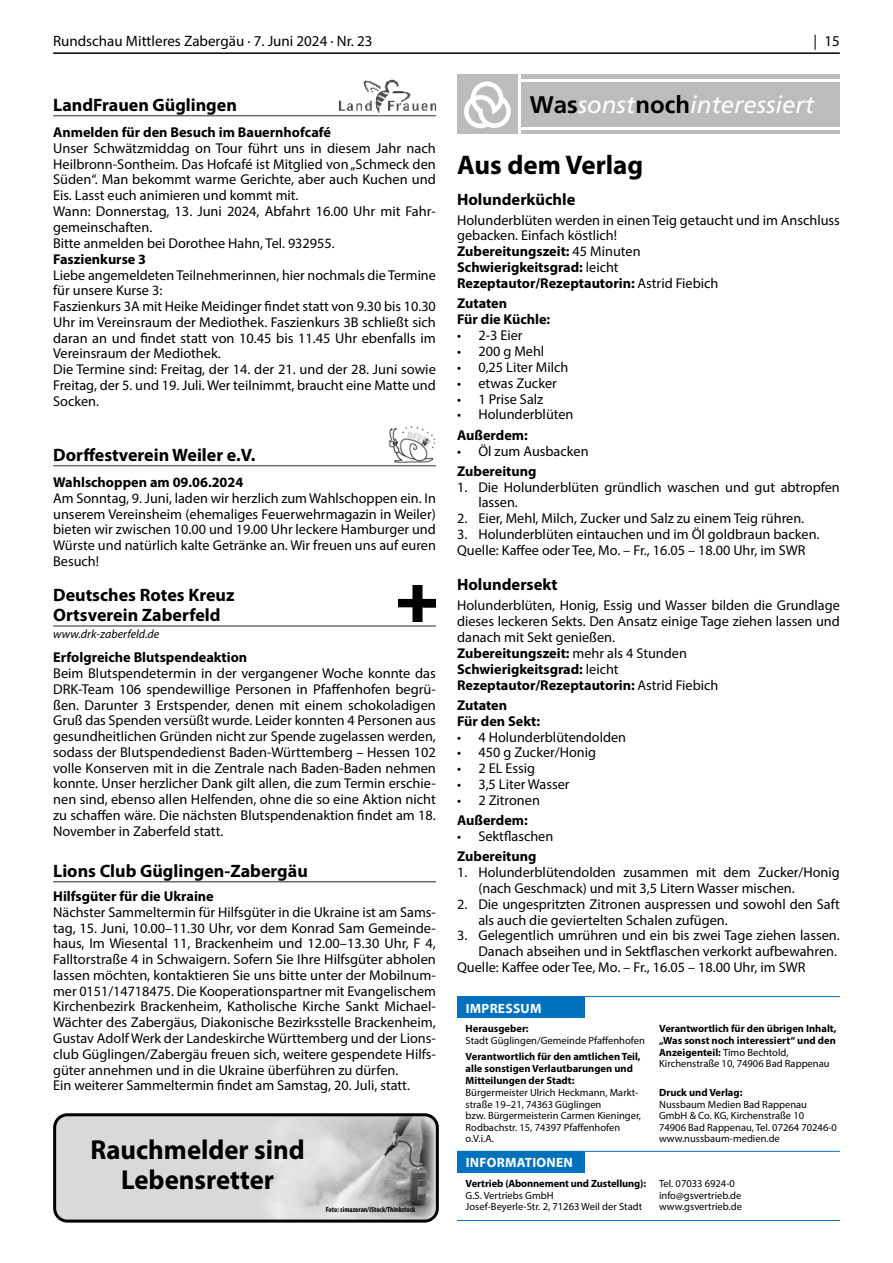
<style>
.page{position:relative;width:893px;height:1263px;background:#fff}
.page>*{position:absolute;margin:0;border:0;box-sizing:border-box;transform-origin:0 0}
.t1{font:700 27.6px/30px "Myriad Pro";color:#000;text-align:center}
.t2{font:700 27px "Myriad Pro";color:#000}
.t3{font:italic 24px "Frutiger";color:#fff}
.t4{font:700 18px/19.6px "Myriad Pro";color:#000}
.t5{font:700 16.5px "Myriad Pro";color:#000}
.t6{font:15px "Myriad Pro";color:#000}
.t7{font:14.25px/15.8px "Myriad Pro";color:#000}
.t8{font:700 14.25px/15.9px "Myriad Pro";color:#000}
.t9{font:700 13.5px "Myriad Pro";letter-spacing:.02em;color:#fff}
.t10{font:italic 12px "Myriad Pro";color:#000}
.t11{font:10.5px/11.6px "Myriad Pro";color:#000}
.t12{font:700 10.5px/11.6px "Myriad Pro";color:#000}
.t13{font:700 condensed 7.5px "Myriad Pro";color:#000}
.s1{font-weight:700;font-style:normal;color:#000}
.s2{font-weight:700}
.s3{font-weight:400}
</style>
<div class="page">
<hr style="left:53px;top:52px;width:787px;height:2px;background:#000">
<hr style="left:53px;top:881px;width:383px;height:1px;background:#686867">
<hr style="left:53px;top:115px;width:383px;height:1px;background:#6f6f6e">
<img style="left:339px;top:80px;width:97px;height:33px">
<hr style="left:53px;top:465px;width:383px;height:1px;background:#6f6f6e">
<img style="left:389px;top:426px;width:46px;height:36px">
<hr style="left:53px;top:625px;width:383px;height:2px;background:#6f6f6e">
<img style="left:399px;top:586px;width:37px;height:36px">
<div style="left:55px;top:1115px;width:382px;height:106px;background:#d9d9da;border-radius:13px"></div>
<img style="left:269px;top:1117px;width:165px;height:104px">
<div style="left:53px;top:1113px;width:386px;height:109px;border:3px solid #000;border-radius:13px"></div>
<div style="left:521px;top:82px;width:319px;height:45px;background:#bbbcbd"></div>
<hr style="left:521px;top:130px;width:319px;height:4px;background:#bbbcbd">
<div style="left:521px;top:74px;width:319px;height:5px;background:#bbbcbd"></div>
<div style="left:457px;top:74px;width:60px;height:60px;background:#bbbcbd"></div>
<svg style="left:464px;top:81px;width:47px;height:47px"></svg>
<div style="left:457px;top:997px;width:128px;height:21px;background:#0071bc"></div>
<hr style="left:457px;top:996px;width:383px;height:1px;background:#0071bc">
<div style="left:457px;top:1151px;width:128px;height:22px;background:#0071bc"></div>
<hr style="left:457px;top:1151px;width:383px;height:1px;background:#0071bc">
<hr style="left:457px;top:1220px;width:383px;height:1px;background:#0071bc">
<p class="t6" style="left:53px;top:32px;width:321px">Rundschau Mittleres Zabergäu · 7. Juni 2024 · Nr. 23</p>
<p class="t6" style="left:813px;top:32px;width:28px">| 15</p>
<p class="t4" style="left:53px;top:94px;width:185px">LandFrauen Güglingen</p>
<p class="t8" style="left:53px;top:124px;width:279px">Anmelden für den Besuch im Bauernhofcafé</p>
<p class="t7" style="left:53px;top:140px;width:384px">Unser Schwätzmiddag on Tour führt uns in diesem Jahr nach Heilbronn-Sontheim. Das Hofcafé ist Mitglied von „Schmeck den Süden“. Man bekommt warme Gerichte, aber auch Kuchen und Eis. Lasst euch animieren und kommt mit.<br>Wann: Donnerstag, 13. Juni 2024, Abfahrt 16.00 Uhr mit Fahr&shy;gemeinschaften.<br>Bitte anmelden bei Dorothee Hahn, Tel. 932955.</p>
<p class="t8" style="left:53px;top:250px;width:95px">Faszienkurse 3</p>
<p class="t7" style="left:53px;top:267px;width:384px">Liebe angemeldeten Teilnehmerinnen, hier nochmals die Termine für unsere Kurse 3:<br>Faszienkurs 3A mit Heike Meidinger findet statt von 9.30 bis 10.30<br>Uhr im Vereinsraum der Mediothek. Faszienkurs 3B schließt sich daran an und findet statt von 10.45 bis 11.45 Uhr ebenfalls im Vereinsraum der Mediothek.<br>Die Termine sind: Freitag, der 14. der 21. und der 28. Juni sowie Freitag, der 5. und 19. Juli. Wer teilnimmt, braucht eine Matte und Socken.</p>
<p class="t4" style="left:53px;top:444px;width:204px">Dorffestverein Weiler e.V.</p>
<p class="t8" style="left:53px;top:474px;width:192px">Wahlschoppen am 09.06.2024</p>
<p class="t7" style="left:53px;top:490px;width:384px;text-align:justify">Am Sonntag, 9. Juni, laden wir herzlich zum Wahlschoppen ein. In unserem Vereinsheim (ehemaliges Feuerwehrmagazin in Weiler) bieten wir zwischen 10.00 und 19.00 Uhr leckere Hamburger und Würste und natürlich kalte Getränke an. Wir freuen uns auf euren Besuch!</p>
<p class="t4" style="left:53px;top:585px;width:183px">Deutsches Rotes Kreuz<br>Ortsverein Zaberfeld</p>
<p class="t10" style="left:53px;top:627px;width:108px">www.drk-zaberfeld.de</p>
<p class="t8" style="left:53px;top:649px;width:196px">Erfolgreiche Blutspendeaktion</p>
<p class="t7" style="left:53px;top:665px;width:384px;text-align:justify">Beim Blutspendetermin in der vergangener Woche konnte das DRK-Team 106 spendewillige Personen in Pfaffenhofen begrü&shy;ßen. Darunter 3 Erstspender, denen mit einem schokoladigen Gruß das Spenden versüßt wurde. Leider konnten 4 Personen aus gesundheitlichen Gründen nicht zur Spende zugelassen werden, sodass der Blutspendedienst Baden-Württemberg – Hessen 102 volle Konserven mit in die Zentrale nach Baden-Baden nehmen konnte. Unser herzlicher Dank gilt allen, die zum Termin erschie&shy;nen sind, ebenso allen Helfenden, ohne die so eine Aktion nicht zu schaffen wäre. Die nächsten Blutspendenaktion findet am 18.<br>November in Zaberfeld statt.</p>
<p class="t4" style="left:53px;top:860px;width:256px">Lions Club Güglingen-Zabergäu</p>
<p class="t8" style="left:53px;top:888px;width:162px">Hilfsgüter für die Ukraine</p>
<p class="t7" style="left:53px;top:904px;width:384px">Nächster Sammeltermin für Hilfsgüter in die Ukraine ist am Sams&shy;tag, 15. Juni, 10.00–11.30 Uhr, vor dem Konrad Sam Gemeinde&shy;haus, Im Wiesental 11, Brackenheim und 12.00–13.30 Uhr, F 4, Falltorstraße 4 in Schwaigern. Sofern Sie Ihre Hilfsgüter abholen lassen möchten, kontaktieren Sie uns bitte unter der Mobilnum&shy;mer 0151/14718475. Die Kooperationspartner mit Evangelischem Kirchenbezirk Brackenheim, Katholische Kirche Sankt Michael-Wächter des Zabergäus, Diakonische Bezirksstelle Brackenheim, Gustav Adolf Werk der Landeskirche Württemberg und der Lions&shy;club Güglingen/Zabergäu freuen sich, weitere gespendete Hilfs&shy;güter annehmen und in die Ukraine überführen zu dürfen.<br>Ein weiterer Sammeltermin findet am Samstag, 20. Juli, statt.</p>
<h1 class="t1" style="left:90px;top:1134px;width:216px">Rauchmelder sind<br>Lebensretter</h1>
<p class="t13" style="left:326px;top:1205px;width:91px">Foto: simazoran/iStock/Thinkstock</p>
<h3 class="t3" style="left:530px;top:91px;width:286px"><span class="s1">Was</span>sonst<span class="s1">noch</span>interessiert</h3>
<h2 class="t2" style="left:457px;top:147px;width:188px">Aus dem Verlag</h2>
<p class="t5" style="left:457px;top:188px;width:120px">Holunderküchle</p>
<p class="t7" style="left:457px;top:212px;width:384px">Holunderblüten werden in einen Teig getaucht und im Anschluss gebacken. Einfach köstlich!<br><span class="s2">Zubereitungszeit:</span> 45 Minuten<br><span class="s2">Schwierigkeitsgrad:</span> leicht<br><span class="s2">Rezeptautor/Rezeptautorin:</span> Astrid Fiebich</p>
<p class="t8" style="left:457px;top:295px;width:95px">Zutaten<br>Für die Küchle:</p>
<p class="t7" style="left:457px;top:327px;width:67px">• 2-3 Eier</p>
<p class="t7" style="left:457px;top:343px;width:89px">• 200 g Mehl</p>
<p class="t7" style="left:457px;top:359px;width:113px">• 0,25 Liter Milch</p>
<p class="t7" style="left:457px;top:375px;width:101px">• etwas Zucker</p>
<p class="t7" style="left:457px;top:391px;width:88px">• 1 Prise Salz</p>
<p class="t7" style="left:457px;top:407px;width:118px">• Holunderblüten</p>
<p class="t8" style="left:457px;top:426px;width:72px">Außerdem:</p>
<p class="t7" style="left:457px;top:443px;width:133px">• Öl zum Ausbacken</p>
<p class="t8" style="left:457px;top:462px;width:81px">Zubereitung</p>
<p class="t7" style="left:478px;top:479px;width:363px;text-indent:-21px">1. Die Holunderblüten gründlich waschen und gut abtropfen lassen.</p>
<p class="t7" style="left:457px;top:510px;width:349px">2. Eier, Mehl, Milch, Zucker und Salz zu einem Teig rühren.</p>
<p class="t7" style="left:457px;top:526px;width:364px">3. Holunderblüten eintauchen und im Öl goldbraun backen.<br>Quelle: Kaffee oder Tee, Mo. – Fr., 16.05 – 18.00 Uhr, im SWR</p>
<p class="t5" style="left:457px;top:574px;width:102px">Holundersekt</p>
<p class="t7" style="left:457px;top:597px;width:384px">Holunderblüten, Honig, Essig und Wasser bilden die Grundlage dieses leckeren Sekts. Den Ansatz einige Tage ziehen lassen und danach mit Sekt genießen.<br><span class="s2">Zubereitungszeit:</span> mehr als 4 Stunden<br><span class="s2">Schwierigkeitsgrad:</span> leicht<br><span class="s2">Rezeptautor/Rezeptautorin:</span> Astrid Fiebich</p>
<p class="t8" style="left:457px;top:696px;width:84px">Zutaten<br>Für den Sekt:</p>
<p class="t7" style="left:457px;top:729px;width:171px">• 4 Holunderblütendolden</p>
<p class="t7" style="left:457px;top:744px;width:140px">• 450 g Zucker/Honig</p>
<p class="t7" style="left:457px;top:760px;width:79px">• 2 EL Essig</p>
<p class="t7" style="left:457px;top:776px;width:114px">• 3,5 Liter Wasser</p>
<p class="t7" style="left:457px;top:792px;width:84px">• 2 Zitronen</p>
<p class="t8" style="left:457px;top:812px;width:72px">Außerdem:</p>
<p class="t7" style="left:457px;top:828px;width:98px">• Sektflaschen</p>
<p class="t8" style="left:457px;top:848px;width:81px">Zubereitung</p>
<p class="t7" style="left:478px;top:864px;width:363px;text-indent:-21px">1. Holunderblütendolden zusammen mit dem Zucker/Honig (nach Geschmack) und mit 3,5 Litern Wasser mischen.</p>
<p class="t7" style="left:478px;top:896px;width:363px;text-indent:-21px">2. Die ungespritzten Zitronen auspressen und sowohl den Saft als auch die geviertelten Schalen zufügen.</p>
<p class="t7" style="left:457px;top:927px;width:384px">3. Gelegentlich umrühren und ein bis zwei Tage ziehen lassen.</p>
<p class="t7" style="left:478px;top:943px;width:360px">Danach abseihen und in Sektflaschen verkorkt aufbewahren.</p>
<p class="t7" style="left:457px;top:959px;width:350px">Quelle: Kaffee oder Tee, Mo. – Fr., 16.05 – 18.00 Uhr, im SWR</p>
<p class="t9" style="left:466px;top:999px;width:77px">IMPRESSUM</p>
<p class="t12" style="left:466px;top:1023px;width:65px">Herausgeber:</p>
<p class="t11" style="left:466px;top:1034px;width:181px">Stadt Güglingen/Gemeinde Pfaffenhofen</p>
<p class="t12" style="left:466px;top:1050px;width:177px;line-height:12px">Verantwortlich für den amtlichen Teil, alle sonstigen Verlautbarungen und<br>Mitteilungen der Stadt:</p>
<p class="t11" style="left:466px;top:1086px;width:177px">Bürgermeister Ulrich Heckmann, Markt&shy;straße 19–21, 74363 Güglingen<br>bzw. Bürgermeisterin Carmen Kieninger,<br>Rodbachstr. 15, 74397 Pfaffenhofen o.V.i.A.</p>
<p class="t9" style="left:466px;top:1154px;width:109px">INFORMATIONEN</p>
<p class="t12" style="left:659px;top:1023px;width:179px">Verantwortlich für den übrigen Inhalt, „Was sonst noch interessiert“ und den Anzeigenteil: <span class="s3">Timo Bechtold, Kirchenstraße 10, 74906 Bad Rappenau</span></p>
<p class="t12" style="left:659px;top:1086px;width:85px">Druck und Verlag:</p>
<p class="t11" style="left:659px;top:1098px;width:179px">Nussbaum Medien Bad Rappenau<br>GmbH &amp; Co. KG, Kirchenstraße 10<br>74906 Bad Rappenau, Tel. 07264 70246-0 www.nussbaum-medien.de</p>
<p class="t12" style="left:466px;top:1177px;width:182px">Vertrieb (Abonnement und Zustellung):</p>
<p class="t11" style="left:466px;top:1189px;width:178px">G.S. Vertriebs GmbH<br>Josef-Beyerle-Str. 2, 71263 Weil der Stadt</p>
<p class="t11" style="left:659px;top:1177px;width:84px">Tel. 07033 6924-0 info@gsvertrieb.de www.gsvertrieb.de</p>
</div>
